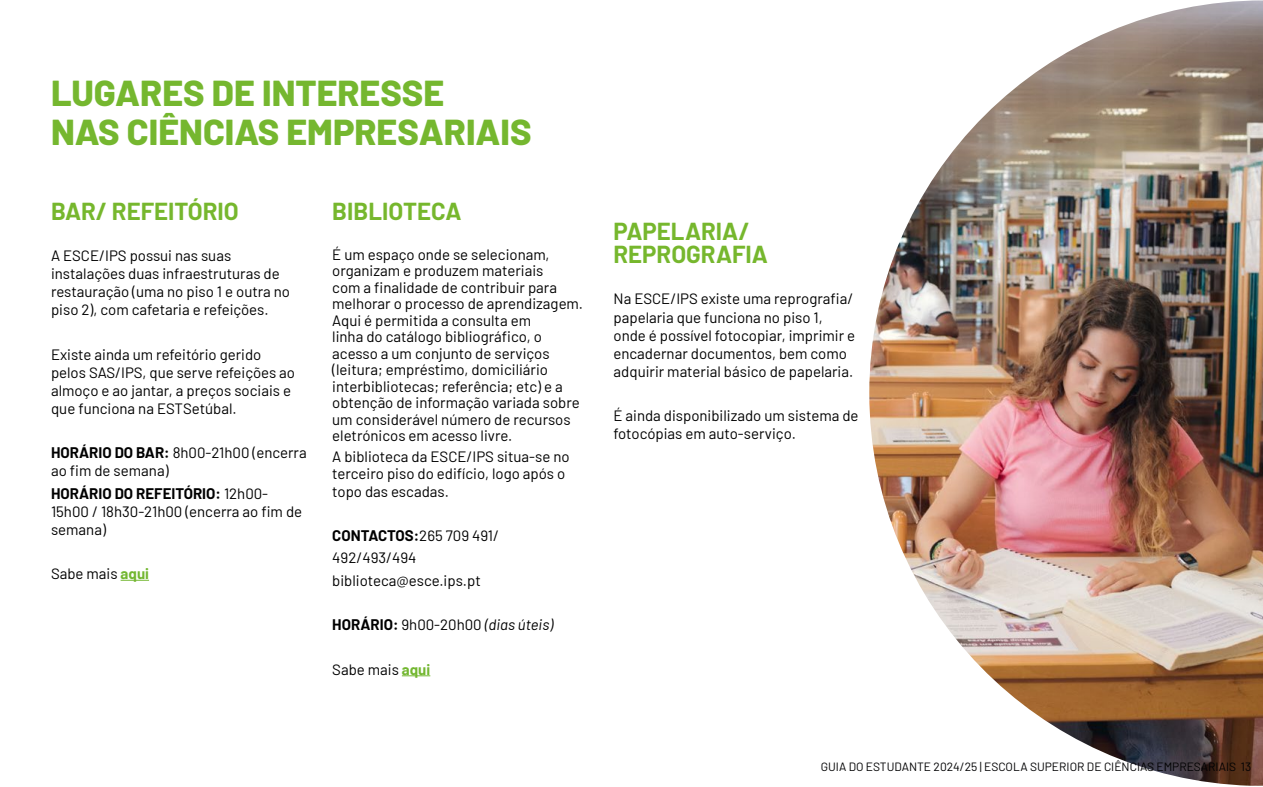
<style>
.page{position:relative;width:1263px;height:787px;background:#fff}
.page>*{position:absolute;margin:0;border:0;box-sizing:border-box;transform-origin:0 0}
.t1{font:800 36px/38.7px "Barlow";color:#75b72f}
.t2{font:700 24px/22.5px "Barlow";color:#76b72d}
.t3{font:15px/18px "Barlow";color:#000}
.t4{font:italic 15px "Barlow";color:#000}
.t5{font:12px "Barlow";color:#020203}
.s1{font-weight:700}
.s2{font-weight:700;color:#73b731}
.s3{font-weight:700;font-style:normal}
.s4{font-style:normal}
</style>
<div class="page">
<img style="left:869px;top:0;width:394px;height:785px">
<svg style="left:121px;top:580px;width:28px;height:1px"></svg>
<svg style="left:402px;top:675px;width:28px;height:1px"></svg>
<h1 class="t1" style="left:51px;top:71px;width:482px">LUGARES DE INTERESSE<br>NAS CIÊNCIAS EMPRESARIAIS</h1>
<h2 class="t2" style="left:51px;top:198px;width:189px">BAR/ REFEITÓRIO</h2>
<p class="t3" style="left:51px;top:246px;width:241px">A ESCE/IPS possui nas suas instalações duas infraestruturas de restauração (uma no piso 1 e outra no piso 2), com cafetaria e refeições.</p>
<p class="t3" style="left:51px;top:344px;width:246px">Existe ainda um refeitório gerido pelos SAS/IPS, que serve refeições ao almoço e ao jantar, a preços sociais e que funciona na ESTSetúbal.</p>
<p class="t3" style="left:51px;top:443px;width:257px"><span class="s1">HORÁRIO DO BAR:</span> 8h00-21h00 (encerra ao fim de semana)</p>
<p class="t3" style="left:51px;top:483px;width:253px"><span class="s1">HORÁRIO DO REFEITÓRIO:</span> 12h00-<br>15h00 / 18h30-21h00 (encerra ao fim de semana)</p>
<p class="t3" style="left:51px;top:563px;width:100px">Sabe mais <span class="s2">aqui</span></p>
<h2 class="t2" style="left:332px;top:198px;width:131px">BIBLIOTECA</h2>
<p class="t3" style="left:332px;top:245px;width:252px;line-height:16.5px">É um espaço onde se selecionam, organizam e produzem materiais<br>com a finalidade de contribuir para melhorar o processo de aprendizagem.<br>Aqui é permitida a consulta em<br>linha do catálogo bibliográfico, o acesso a um conjunto de serviços (leitura; empréstimo, domiciliário interbibliotecas; referência; etc) e a obtenção de informação variada sobre um considerável número de recursos eletrónicos em acesso livre.</p>
<p class="t3" style="left:332px;top:447px;width:239px;line-height:16.5px">A biblioteca da ESCE/IPS situa-se no terceiro piso do edifício, logo após o</p>
<p class="t3" style="left:332px;top:481px;width:118px">topo das escadas.</p>
<p class="t3" style="left:332px;top:523px;width:168px;line-height:22.2px"><span class="s1">CONTACTOS:</span>265 709 491/<br>492/493/494 biblioteca@esce.ips.pt</p>
<p class="t4" style="left:332px;top:614px;width:222px"><span class="s3">HORÁRIO:</span> <span class="s4">9h00-20h00</span> (dias úteis)</p>
<p class="t3" style="left:332px;top:659px;width:100px">Sabe mais <span class="s2">aqui</span></p>
<h2 class="t2" style="left:613px;top:219px;width:156px">PAPELARIA/<br>REPROGRAFIA</h2>
<p class="t3" style="left:613px;top:289px;width:243px">Na ESCE/IPS existe uma reprografia/ papelaria que funciona no piso 1, onde é possível fotocopiar, imprimir e encadernar documentos, bem como adquirir material básico de papelaria.</p>
<p class="t3" style="left:613px;top:405px;width:247px">É ainda disponibilizado um sistema de fotocópias em auto-serviço.</p>
<p class="t5" style="left:821px;top:758px;width:432px">GUIA DO ESTUDANTE 2024/25 | ESCOLA SUPERIOR DE CIÊNCIAS EMPRESARIAIS 13</p>
</div>
